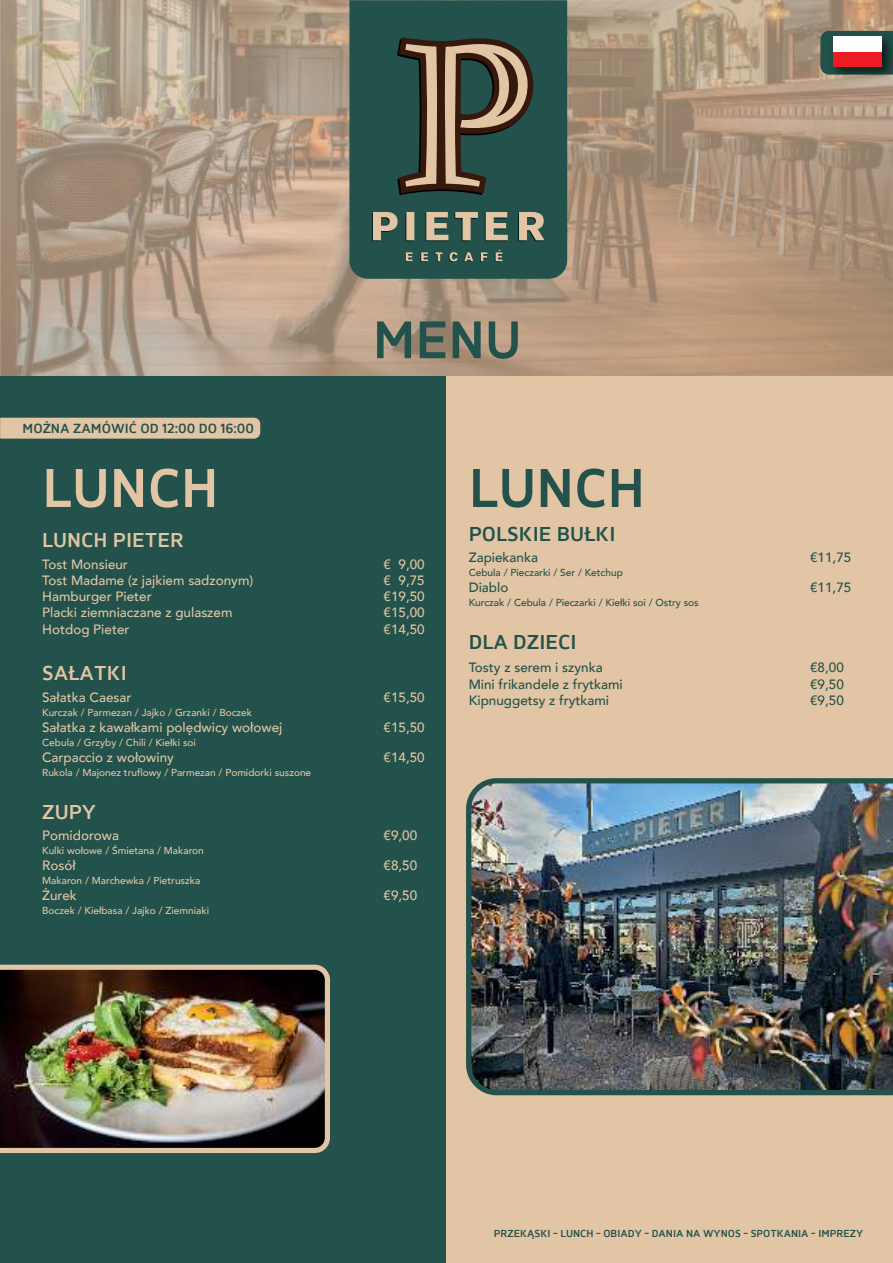
<style>
.page{position:relative;width:893px;height:1263px;background:#fff}
.page>*{position:absolute;margin:0;border:0;box-sizing:border-box;transform-origin:0 0}
.t1{font:700 58.95px "Accord Alternate";color:#e2c5a4}
.t2{font:700 58.95px "Accord Alternate";color:#22524b}
.t3{font:700 57.15px "Accord Alternate";color:#22524b}
.t4{font:700 21.9px "Accord Alternate";color:#e2c5a4}
.t5{font:700 21.9px "Accord Alternate";color:#22524b}
.t6{font:700 14.4px "Accord Alternate";color:#22524b}
.t7{font:500 13.5px "Avenir";color:#e2c5a4}
.t8{font:500 13.5px "Avenir";color:#22524b}
.t9{font:700 11.1px "Accord Alternate";color:#22524b}
.t10{font:500 10.05px "Avenir";color:#e2c5a4}
.t11{font:500 10.05px "Avenir";color:#22524b}
</style>
<div class="page">
<div style="left:0;top:0;width:446px;height:1263px;background:#22524b"></div>
<div style="left:446px;top:0;width:447px;height:1263px;background:#e2c5a4"></div>
<svg style="left:0;top:0;width:892px;height:376px;background:#b29a84"></svg>
<img style="left:0;top:964px;width:330px;height:190px">
<svg style="left:349px;top:0;width:218px;height:279px"></svg>
<svg style="left:397px;top:32px;width:146px;height:163px"></svg>
<svg style="left:372px;top:212px;width:173px;height:29px"></svg>
<svg style="left:405px;top:250px;width:97px;height:12px"></svg>
<div style="left:0;top:418px;width:260px;height:21px;background:#e2c5a4"></div>
<svg style="left:820px;top:31px;width:4px;height:44px"></svg>
<img style="left:824px;top:28px;width:69px;height:56px">
<div style="left:833px;top:37px;width:48px;height:30px;background:#ed1c24"></div>
<div style="left:833px;top:37px;width:48px;height:15px;background:#fff"></div>
<img style="left:466px;top:778px;width:427px;height:318px">
<p class="t6" style="left:23px;top:420px;width:233px">MOŻNA ZAMÓWIĆ OD 12:00 DO 16:00</p>
<h2 class="t3" style="left:373px;top:305px;width:150px">MENU</h2>
<h1 class="t1" style="left:42px;top:452px;width:178px">LUNCH</h1>
<h1 class="t2" style="left:469px;top:452px;width:178px">LUNCH</h1>
<h3 class="t4" style="left:42px;top:526px;width:143px">LUNCH PIETER</h3>
<p class="t7" style="left:42px;top:558px;width:87px">Tost Monsieur</p>
<p class="t7" style="left:384px;top:558px;width:43px">Ä 9,00</p>
<p class="t7" style="left:42px;top:575px;width:213px">Tost Madame (z jajkiem sadzonym)</p>
<p class="t7" style="left:384px;top:575px;width:43px">Ä 9,75</p>
<p class="t7" style="left:42px;top:591px;width:111px">Hamburger Pieter</p>
<p class="t7" style="left:384px;top:591px;width:43px">Ä19,50</p>
<p class="t7" style="left:42px;top:607px;width:192px">Placki ziemniaczane z gulaszem</p>
<p class="t7" style="left:384px;top:607px;width:43px">Ä15,00</p>
<p class="t7" style="left:42px;top:623px;width:89px">Hotdog Pieter</p>
<p class="t7" style="left:384px;top:623px;width:43px">Ä14,50</p>
<h3 class="t4" style="left:42px;top:660px;width:86px">SAŁATKI</h3>
<p class="t7" style="left:42px;top:685px;width:91px">Sałatka Caesar</p>
<p class="t7" style="left:384px;top:685px;width:43px">€15,50</p>
<p class="t7" style="left:42px;top:715px;width:242px">Sałatka z kawałkami polędwicy wołowej</p>
<p class="t7" style="left:384px;top:715px;width:43px">€15,50</p>
<p class="t7" style="left:42px;top:746px;width:133px">Carpaccio z wołowiny</p>
<p class="t7" style="left:384px;top:746px;width:43px">€14,50</p>
<p class="t10" style="left:42px;top:708px;width:211px">Kurczak / Parmezan / Jajko / Grzanki / Boczek</p>
<p class="t10" style="left:42px;top:734px;width:155px">Cebula / Grzyby / Chili / Kiełki soi</p>
<p class="t10" style="left:42px;top:764px;width:271px">Rukola / Majonez truflowy / Parmezan / Pomidorki suszone</p>
<h3 class="t4" style="left:42px;top:798px;width:55px">ZUPY</h3>
<p class="t7" style="left:42px;top:823px;width:78px">Pomidorowa</p>
<p class="t7" style="left:384px;top:823px;width:35px">€9,00</p>
<p class="t7" style="left:42px;top:854px;width:35px">Rosół</p>
<p class="t7" style="left:384px;top:854px;width:35px">€8,50</p>
<p class="t7" style="left:42px;top:884px;width:36px">Żurek</p>
<p class="t7" style="left:384px;top:884px;width:35px">€9,50</p>
<p class="t10" style="left:42px;top:842px;width:163px">Kulki wołowe / Śmietana / Makaron</p>
<p class="t10" style="left:42px;top:872px;width:160px">Makaron / Marchewka / Pietruszka</p>
<p class="t10" style="left:42px;top:902px;width:168px">Boczek / Kiełbasa / Jajko / Ziemniaki</p>
<h3 class="t5" style="left:469px;top:520px;width:148px">POLSKIE BUŁKI</h3>
<p class="t8" style="left:469px;top:545px;width:71px">Zapiekanka</p>
<p class="t8" style="left:810px;top:545px;width:43px">€11,75</p>
<p class="t8" style="left:469px;top:582px;width:41px">Diablo</p>
<p class="t8" style="left:810px;top:582px;width:43px">Ä11,75</p>
<p class="t11" style="left:469px;top:564px;width:156px">Cebula / Pieczarki / Ser / Ketchup</p>
<p class="t11" style="left:469px;top:594px;width:231px">Kurczak / Cebula / Pieczarki / Kiełki soi / Ostry sos</p>
<h3 class="t5" style="left:469px;top:629px;width:109px">DLA DZIECI</h3>
<p class="t8" style="left:469px;top:662px;width:135px">Tosty z serem i szynka</p>
<p class="t8" style="left:810px;top:662px;width:35px">Ä8,00</p>
<p class="t8" style="left:469px;top:678px;width:156px">Mini frikandele z frytkami</p>
<p class="t8" style="left:810px;top:678px;width:35px">Ä9,50</p>
<p class="t8" style="left:469px;top:694px;width:142px">Kipnuggetsy z frytkami</p>
<p class="t8" style="left:810px;top:694px;width:35px">Ä9,50</p>
<p class="t9" style="left:494px;top:1226px;width:371px">PRZEKĄSKI - LUNCH - OBIADY - DANIA NA WYNOS - SPOTKANIA - IMPREZY</p>
</div>
